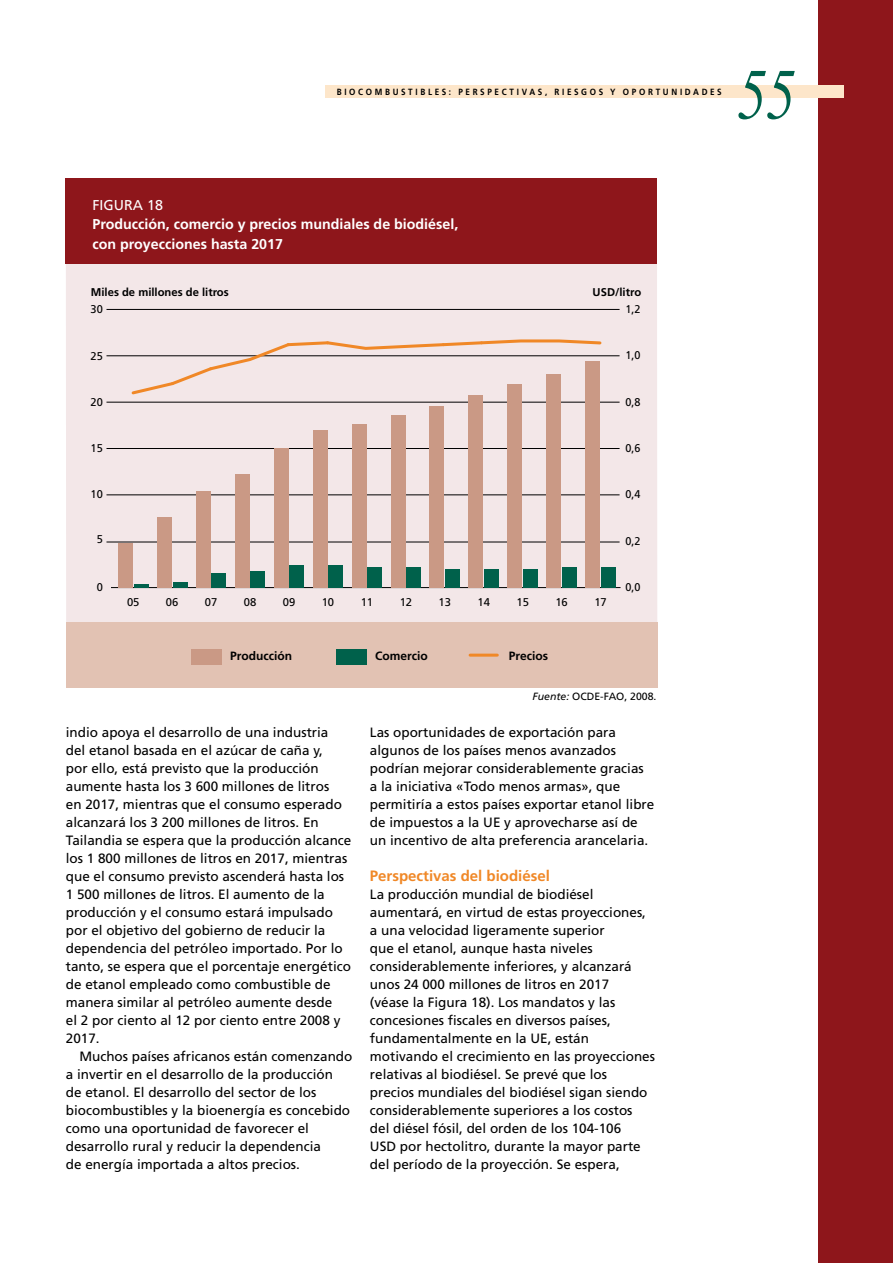
<style>
.page{position:relative;width:893px;height:1263px;background:#fff}
.page>*{position:absolute;margin:0;border:0;box-sizing:border-box;transform-origin:0 0}
.t1{font:italic 72px "Times";color:#00614b;scale:.8 1}
.t2{font:700 15px "Frutiger LT Std";color:#f08827}
.t3{font:700 14.25px/19.5px "Frutiger LT Std";color:#fff}
.t4{font:14.25px "Frutiger LT Std";color:#fff}
.t5{font:13.5px/18px "Frutiger LT Std";color:#000}
.t6{font:700 12px "Frutiger LT Std";color:#000}
.t7{font:11.25px "Frutiger LT Std";color:#000}
.t8{font:700 11.25px "Frutiger LT Std";color:#000}
.t9{font:11.25px "Frutiger LT Std";color:#000;scale:.96 1}
.t10{font:10.5px "Frutiger LT Std";color:#000}
.t11{font:700 9px "Frutiger LT Std";letter-spacing:.33em;color:#000;scale:.9 1}
.s1{font-style:italic}
</style>
<div class="page">
<div style="left:818px;top:0;width:75px;height:1263px;background:#8e161b"></div>
<div style="left:325px;top:85px;width:519px;height:13px;background:#fde6ca"></div>
<div style="left:66px;top:179px;width:591px;height:85px;background:#8e161b"></div>
<div style="left:66px;top:264px;width:591px;height:358px;background:#f3e7e8"></div>
<div style="left:66px;top:622px;width:591px;height:66px;background:#e2c2b3"></div>
<div style="left:191px;top:649px;width:31px;height:15px;background:#ca9985"></div>
<div style="left:336px;top:649px;width:30px;height:15px;background:#00614b"></div>
<hr style="left:470px;top:654px;width:27px;height:3px;background:#f08827">
<hr style="left:106px;top:495px;width:513px;height:1px;background:#000">
<hr style="left:106px;top:542px;width:513px;height:1px;background:#000">
<hr style="left:106px;top:448px;width:513px;height:1px;background:#000">
<hr style="left:106px;top:402px;width:513px;height:1px;background:#000">
<hr style="left:106px;top:356px;width:513px;height:1px;background:#000">
<hr style="left:106px;top:309px;width:513px;height:1px;background:#000">
<hr style="left:111px;top:587px;width:509px;height:1px;background:#000">
<div style="left:118px;top:543px;width:14px;height:45px;background:#ca9985"></div>
<div style="left:157px;top:517px;width:14px;height:71px;background:#ca9985"></div>
<div style="left:196px;top:491px;width:14px;height:97px;background:#ca9985"></div>
<div style="left:235px;top:474px;width:14px;height:114px;background:#ca9985"></div>
<div style="left:274px;top:449px;width:14px;height:139px;background:#ca9985"></div>
<div style="left:313px;top:430px;width:14px;height:158px;background:#ca9985"></div>
<div style="left:352px;top:424px;width:14px;height:164px;background:#ca9985"></div>
<div style="left:391px;top:415px;width:14px;height:173px;background:#ca9985"></div>
<div style="left:430px;top:406px;width:14px;height:182px;background:#ca9985"></div>
<div style="left:469px;top:395px;width:14px;height:193px;background:#ca9985"></div>
<div style="left:508px;top:384px;width:14px;height:204px;background:#ca9985"></div>
<div style="left:547px;top:374px;width:14px;height:214px;background:#ca9985"></div>
<div style="left:586px;top:361px;width:14px;height:227px;background:#ca9985"></div>
<hr style="left:134px;top:584px;width:14px;height:4px;background:#00614b">
<div style="left:173px;top:582px;width:14px;height:6px;background:#00614b"></div>
<div style="left:212px;top:573px;width:14px;height:15px;background:#00614b"></div>
<div style="left:251px;top:571px;width:14px;height:17px;background:#00614b"></div>
<div style="left:290px;top:565px;width:14px;height:23px;background:#00614b"></div>
<div style="left:329px;top:565px;width:14px;height:23px;background:#00614b"></div>
<div style="left:368px;top:567px;width:14px;height:21px;background:#00614b"></div>
<div style="left:407px;top:567px;width:14px;height:21px;background:#00614b"></div>
<div style="left:445px;top:569px;width:15px;height:19px;background:#00614b"></div>
<div style="left:485px;top:569px;width:14px;height:19px;background:#00614b"></div>
<div style="left:523px;top:569px;width:14px;height:19px;background:#00614b"></div>
<div style="left:562px;top:567px;width:14px;height:21px;background:#00614b"></div>
<div style="left:601px;top:567px;width:14px;height:21px;background:#00614b"></div>
<svg style="left:129px;top:338px;width:474px;height:59px"></svg>
<p class="t11" style="left:337px;top:88px;width:429px">BIOCOMBUSTIBLES: PERSPECTIVAS, RIESGOS Y OPORTUNIDADES</p>
<h1 class="t1" style="left:737px;top:69px;width:74px">55</h1>
<p class="t4" style="left:92px;top:198px;width:72px">FIGURA 18</p>
<p class="t3" style="left:92px;top:215px;width:367px">Producción, comercio y precios mundiales de biodiésel, con proyecciones hasta 2017</p>
<p class="t8" style="left:91px;top:287px;width:139px">Miles de millones de litros</p>
<p class="t8" style="left:593px;top:287px;width:50px">USD/litro</p>
<p class="t7" style="left:91px;top:305px;width:14px">30</p>
<p class="t9" style="left:625px;top:304px;width:17px">1,2</p>
<p class="t7" style="left:91px;top:351px;width:14px">25</p>
<p class="t9" style="left:625px;top:351px;width:17px">1,0</p>
<p class="t7" style="left:91px;top:397px;width:14px">20</p>
<p class="t9" style="left:625px;top:397px;width:17px">0,8</p>
<p class="t7" style="left:91px;top:443px;width:14px">15</p>
<p class="t9" style="left:625px;top:443px;width:17px">0,6</p>
<p class="t7" style="left:91px;top:490px;width:14px">10</p>
<p class="t9" style="left:625px;top:490px;width:17px">0,4</p>
<p class="t7" style="left:97px;top:534px;width:8px">5</p>
<p class="t9" style="left:625px;top:536px;width:17px">0,2</p>
<p class="t7" style="left:97px;top:582px;width:8px">0</p>
<p class="t9" style="left:625px;top:582px;width:17px">0,0</p>
<p class="t7" style="left:127px;top:597px;width:14px">05</p>
<p class="t7" style="left:166px;top:597px;width:14px">06</p>
<p class="t7" style="left:205px;top:597px;width:14px">07</p>
<p class="t7" style="left:244px;top:597px;width:14px">08</p>
<p class="t7" style="left:283px;top:597px;width:14px">09</p>
<p class="t7" style="left:322px;top:597px;width:14px">10</p>
<p class="t7" style="left:361px;top:597px;width:14px">11</p>
<p class="t7" style="left:400px;top:597px;width:14px">12</p>
<p class="t7" style="left:438px;top:597px;width:14px">13</p>
<p class="t7" style="left:477px;top:597px;width:14px">14</p>
<p class="t7" style="left:516px;top:597px;width:14px">15</p>
<p class="t7" style="left:555px;top:597px;width:14px">16</p>
<p class="t7" style="left:594px;top:597px;width:14px">17</p>
<p class="t6" style="left:230px;top:651px;width:63px">Producción</p>
<p class="t6" style="left:375px;top:651px;width:54px">Comercio</p>
<p class="t6" style="left:509px;top:650px;width:41px">Precios</p>
<p class="t10" style="left:533px;top:692px;width:125px"><span class="s1">Fuente:</span> OCDE-FAO, 2008.</p>
<p class="t5" style="left:66px;top:724px;width:287px">indio apoya el desarrollo de una industria<br>del etanol basada en el azúcar de caña y,<br>por ello, está previsto que la producción aumente hasta los 3 600 millones de litros<br>en 2017, mientras que el consumo esperado alcanzará los 3 200 millones de litros. En Tailandia se espera que la producción alcance los 1 800 millones de litros en 2017, mientras que el consumo previsto ascenderá hasta los 1 500 millones de litros. El aumento de la producción y el consumo estará impulsado por el objetivo del gobierno de reducir la dependencia del petróleo importado. Por lo tanto, se espera que el porcentaje energético de etanol empleado como combustible de manera similar al petróleo aumente desde<br>el 2 por ciento al 12 por ciento entre 2008 y 2017.</p>
<p class="t5" style="left:66px;top:1048px;width:288px;text-indent:14px">Muchos países africanos están comenzando a invertir en el desarrollo de la producción<br>de etanol. El desarrollo del sector de los biocombustibles y la bioenergía es concebido como una oportunidad de favorecer el desarrollo rural y reducir la dependencia<br>de energía importada a altos precios.</p>
<p class="t5" style="left:370px;top:724px;width:286px">Las oportunidades de exportación para algunos de los países menos avanzados podrían mejorar considerablemente gracias a la iniciativa «Todo menos armas», que permitiría a estos países exportar etanol libre de impuestos a la UE y aprovecharse así de un incentivo de alta preferencia arancelaria.</p>
<p class="t2" style="left:370px;top:869px;width:182px">Perspectivas del biodiésel</p>
<p class="t5" style="left:370px;top:886px;width:287px">La producción mundial de biodiésel aumentará, en virtud de estas proyecciones, a una velocidad ligeramente superior<br>que el etanol, aunque hasta niveles considerablemente inferiores, y alcanzará unos 24 000 millones de litros en 2017<br>(véase la Figura 18). Los mandatos y las concesiones fiscales en diversos países, fundamentalmente en la UE, están motivando el crecimiento en las proyecciones relativas al biodiésel. Se prevé que los<br>precios mundiales del biodiésel sigan siendo considerablemente superiores a los costos del diésel fósil, del orden de los 104-106<br>USD por hectolitro, durante la mayor parte del período de la proyección. Se espera,</p>
</div>
